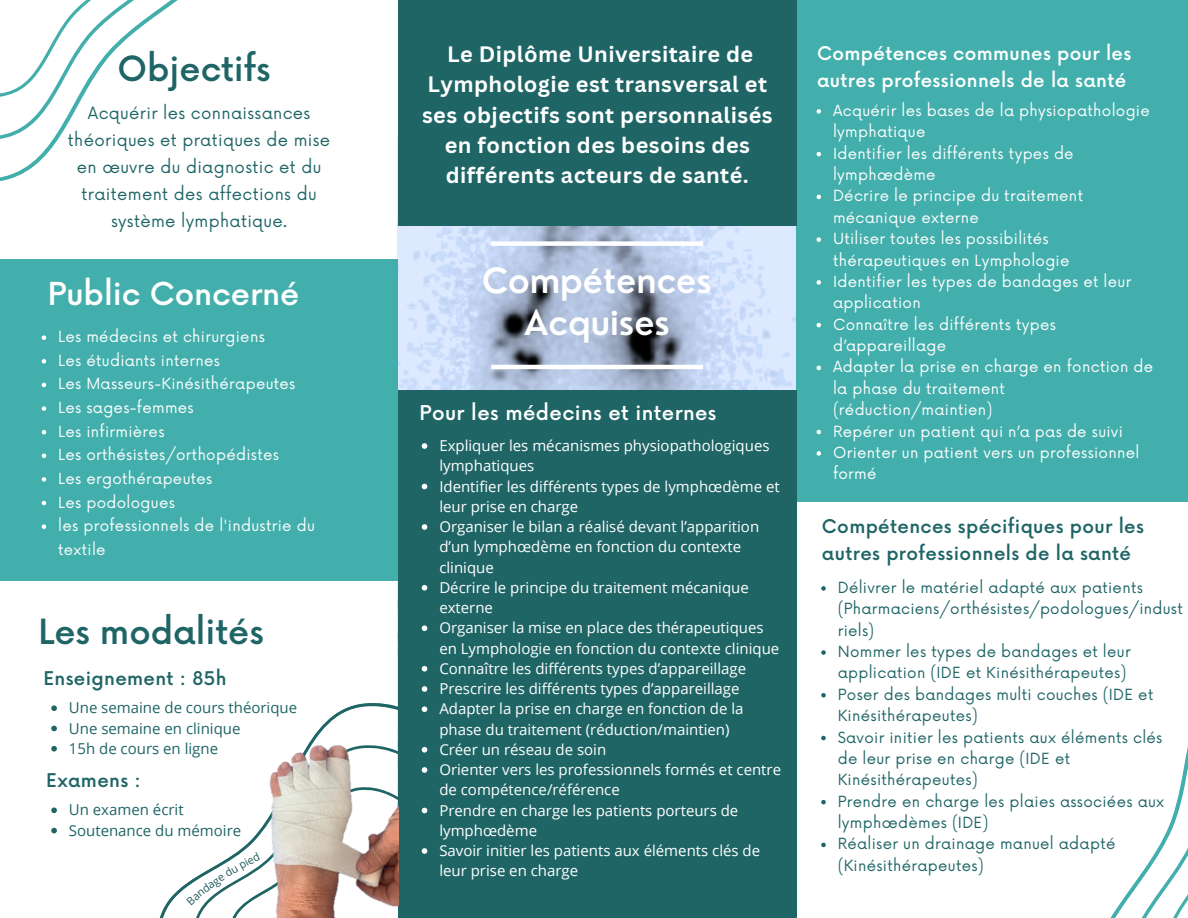
<style>
.page{position:relative;width:1188px;height:918px;background:#fff}
.page>*{position:absolute;margin:0;border:0;box-sizing:border-box;transform-origin:0 0}
.t1{font:500 33.75px "Now";color:#1f6566}
.t2{font:600 33.75px/42.8px "Nourd";color:#fff;text-align:center}
.t3{font:500 30.75px "Now";color:#fff}
.t4{font:700 21.75px/30.3px "Canva Sans";letter-spacing:.02em;color:#fff;text-align:center}
.t5{font:500 19.95px "Now";letter-spacing:.02em;color:#fff}
.t6{font:500 18.45px/27px "Now";letter-spacing:.02em;color:#1f6566}
.t7{font:500 18.45px/27px "Now";letter-spacing:.02em;color:#fff}
.t8{font:16.5px/27px "Now";letter-spacing:.02em;color:#1f6566;text-align:center}
.t9{font:15px/20.2px "Open Sans";color:#fff}
.t10{font:15px/21.3px "Now";letter-spacing:.02em;color:#fff}
.t11{font:15px/21.3px "Now";letter-spacing:.02em;color:#1f6566}
.t12{font:15px "Open Sans";color:#1f6566}
</style>
<div class="page">
<img style="left:398px;top:225px;width:398px;height:166px">
<div style="left:796px;top:0;width:392px;height:502px;background:#43afac"></div>
<svg style="left:51px;top:808px;width:6px;height:5px"></svg>
<svg style="left:51px;top:828px;width:6px;height:5px"></svg>
<svg style="left:1110px;top:746px;width:78px;height:172px"></svg>
<div style="left:398px;top:391px;width:398px;height:527px;background:#1f6566"></div>
<div style="left:0;top:259px;width:398px;height:321px;background:#43afac"></div>
<div style="left:398px;top:0;width:398px;height:225px;background:#1f6566"></div>
<svg style="left:0;top:0;width:178px;height:163px"></svg>
<div style="left:491px;top:241px;width:212px;height:5px;background:#fff"></div>
<hr style="left:491px;top:365px;width:212px;height:4px;background:#fff">
<img style="left:245px;top:658px;width:153px;height:260px">
<svg style="left:51px;top:705px;width:6px;height:6px"></svg>
<svg style="left:51px;top:726px;width:6px;height:5px"></svg>
<svg style="left:51px;top:746px;width:6px;height:6px"></svg>
<svg style="left:42px;top:335px;width:4px;height:5px"></svg>
<svg style="left:42px;top:359px;width:4px;height:5px"></svg>
<svg style="left:42px;top:383px;width:4px;height:4px"></svg>
<svg style="left:42px;top:406px;width:4px;height:5px"></svg>
<svg style="left:42px;top:430px;width:4px;height:4px"></svg>
<svg style="left:42px;top:454px;width:4px;height:4px"></svg>
<svg style="left:42px;top:477px;width:4px;height:5px"></svg>
<svg style="left:42px;top:501px;width:4px;height:4px"></svg>
<svg style="left:42px;top:524px;width:4px;height:5px"></svg>
<svg style="left:422px;top:443px;width:5px;height:6px"></svg>
<svg style="left:422px;top:484px;width:5px;height:5px"></svg>
<svg style="left:422px;top:524px;width:5px;height:6px"></svg>
<svg style="left:422px;top:585px;width:5px;height:6px"></svg>
<svg style="left:422px;top:625px;width:5px;height:6px"></svg>
<svg style="left:422px;top:666px;width:5px;height:6px"></svg>
<svg style="left:422px;top:686px;width:5px;height:6px"></svg>
<svg style="left:422px;top:706px;width:5px;height:6px"></svg>
<svg style="left:422px;top:747px;width:5px;height:6px"></svg>
<svg style="left:422px;top:767px;width:5px;height:6px"></svg>
<svg style="left:422px;top:808px;width:5px;height:5px"></svg>
<svg style="left:422px;top:848px;width:5px;height:6px"></svg>
<svg style="left:817px;top:109px;width:4px;height:5px"></svg>
<svg style="left:817px;top:152px;width:4px;height:4px"></svg>
<svg style="left:817px;top:195px;width:4px;height:4px"></svg>
<svg style="left:817px;top:237px;width:4px;height:5px"></svg>
<svg style="left:817px;top:280px;width:4px;height:5px"></svg>
<svg style="left:817px;top:323px;width:4px;height:4px"></svg>
<svg style="left:817px;top:366px;width:4px;height:4px"></svg>
<svg style="left:817px;top:430px;width:4px;height:4px"></svg>
<svg style="left:817px;top:451px;width:4px;height:5px"></svg>
<svg style="left:821px;top:586px;width:5px;height:5px"></svg>
<svg style="left:821px;top:650px;width:5px;height:5px"></svg>
<svg style="left:821px;top:693px;width:5px;height:5px"></svg>
<svg style="left:821px;top:736px;width:5px;height:4px"></svg>
<svg style="left:821px;top:800px;width:5px;height:4px"></svg>
<svg style="left:821px;top:843px;width:5px;height:4px"></svg>
<svg style="left:187px;top:852px;width:73px;height:53px"></svg>
<h4 class="t1" style="left:118px;top:50px;width:154px">Objectifs</h4>
<h1 class="t8" style="left:68px;top:100px;width:264px">Acquérir les connaissances théoriques et pratiques de mise en œuvre du diagnostic et du traitement des affections du système lymphatique.</h1>
<p class="t3" style="left:48px;top:277px;width:253px">Public Concerné</p>
<p class="t10" style="left:58px;top:327px;width:208px">Les médecins et chirurgiens</p>
<p class="t10" style="left:58px;top:351px;width:164px">Les étudiants internes</p>
<p class="t10" style="left:58px;top:374px;width:239px">Les Masseurs-Kinésithérapeutes</p>
<h2 class="t10" style="left:58px;top:398px;width:137px">Les sages-femmes</h2>
<p class="t10" style="left:58px;top:421px;width:108px">Les infirmières</p>
<p class="t10" style="left:58px;top:445px;width:222px">Les orthésistes/orthopédistes</p>
<p class="t10" style="left:58px;top:469px;width:156px">Les ergothérapeutes</p>
<p class="t10" style="left:58px;top:492px;width:118px">Les podologues</p>
<p class="t10" style="left:58px;top:515px;width:258px;line-height:23.7px">les professionnels de l'industrie du textile</p>
<p class="t1" style="left:38px;top:613px;width:227px">Les modalités</p>
<p class="t6" style="left:43px;top:666px;width:185px">Enseignement : 85h</p>
<h1 class="t12" style="left:69px;top:697px;width:230px">Une semaine de cours théorique</h1>
<p class="t12" style="left:69px;top:718px;width:173px">Une semaine en clinique</p>
<p class="t12" style="left:69px;top:738px;width:151px">15h de cours en ligne</p>
<p class="t6" style="left:46px;top:768px;width:96px">Examens :</p>
<p class="t12" style="left:69px;top:799px;width:116px">Un examen écrit</p>
<h2 class="t12" style="left:69px;top:820px;width:174px">Soutenance du mémoire</h2>
<p class="t4" style="left:422px;top:38px;width:352px">Le Diplôme Universitaire de<br>Lymphologie est transversal et ses objectifs sont personnalisés en fonction des besoins des différents acteurs de santé.</p>
<p class="t2" style="left:482px;top:259px;width:231px">Compétences<br>Acquises</p>
<p class="t5" style="left:420px;top:402px;width:298px">Pour les médecins et internes</p>
<p class="t9" style="left:439px;top:435px;width:332px">Expliquer les mécanismes physiopathologiques lymphatiques</p>
<p class="t9" style="left:439px;top:476px;width:342px">Identifier les différents types de lymphœdème et leur prise en charge</p>
<p class="t9" style="left:439px;top:516px;width:321px">Organiser le bilan a réalisé devant l’apparition d’un lymphœdème en fonction du contexte clinique</p>
<p class="t9" style="left:439px;top:577px;width:311px">Décrire le principe du traitement mécanique externe</p>
<p class="t9" style="left:439px;top:617px;width:342px">Organiser la mise en place des thérapeutiques en Lymphologie en fonction du contexte clinique</p>
<h1 class="t9" style="left:439px;top:658px;width:308px">Connaître les différents types d’appareillage</h1>
<p class="t9" style="left:439px;top:678px;width:302px">Prescrire les différents types d’appareillage</p>
<p class="t9" style="left:439px;top:698px;width:306px">Adapter la prise en charge en fonction de la phase du traitement (réduction/maintien)</p>
<p class="t9" style="left:439px;top:739px;width:168px">Créer un réseau de soin</p>
<h3 class="t9" style="left:439px;top:759px;width:343px">Orienter vers les professionnels formés et centre de compétence/référence</h3>
<p class="t9" style="left:439px;top:800px;width:301px">Prendre en charge les patients porteurs de lymphœdème</p>
<p class="t9" style="left:439px;top:840px;width:322px">Savoir initier les patients aux éléments clés de leur prise en charge</p>
<p class="t7" style="left:817px;top:41px;width:316px">Compétences communes pour les autres professionnels de la santé</p>
<h3 class="t10" style="left:833px;top:101px;width:318px">Acquérir les bases de la physiopathologie lymphatique</h3>
<p class="t10" style="left:833px;top:143px;width:242px">Identifier les différents types de lymphœdème</p>
<p class="t10" style="left:833px;top:186px;width:252px">Décrire le principe du traitement mécanique externe</p>
<h3 class="t10" style="left:833px;top:229px;width:238px">Utiliser toutes les possibilités thérapeutiques en Lymphologie</h3>
<p class="t10" style="left:833px;top:272px;width:300px">Identifier les types de bandages et leur application</p>
<p class="t10" style="left:833px;top:314px;width:224px">Connaître les différents types d’appareillage</p>
<p class="t10" style="left:833px;top:357px;width:322px">Adapter la prise en charge en fonction de la phase du traitement (réduction/maintien)</p>
<p class="t10" style="left:833px;top:421px;width:291px">Repérer un patient qui n’a pas de suivi</p>
<p class="t10" style="left:833px;top:443px;width:308px">Orienter un patient vers un professionnel formé</p>
<p class="t6" style="left:822px;top:514px;width:323px">Compétences spécifiques pour les autres professionnels de la santé</p>
<p class="t11" style="left:838px;top:578px;width:347px">Délivrer le matériel adapté aux patients (Pharmaciens/orthésistes/podologues/indust riels)</p>
<p class="t11" style="left:838px;top:642px;width:294px">Nommer les types de bandages et leur application (IDE et Kinésithérapeutes)</p>
<p class="t11" style="left:838px;top:684px;width:317px">Poser des bandages multi couches (IDE et<br>Kinésithérapeutes)</p>
<p class="t11" style="left:838px;top:727px;width:326px">Savoir initier les patients aux éléments clés de leur prise en charge (IDE et<br>Kinésithérapeutes)</p>
<h3 class="t11" style="left:838px;top:791px;width:328px">Prendre en charge les plaies associées aux lymphœdèmes (IDE)</h3>
<p class="t11" style="left:838px;top:834px;width:279px">Réaliser un drainage manuel adapté (Kinésithérapeutes)</p>
</div>
